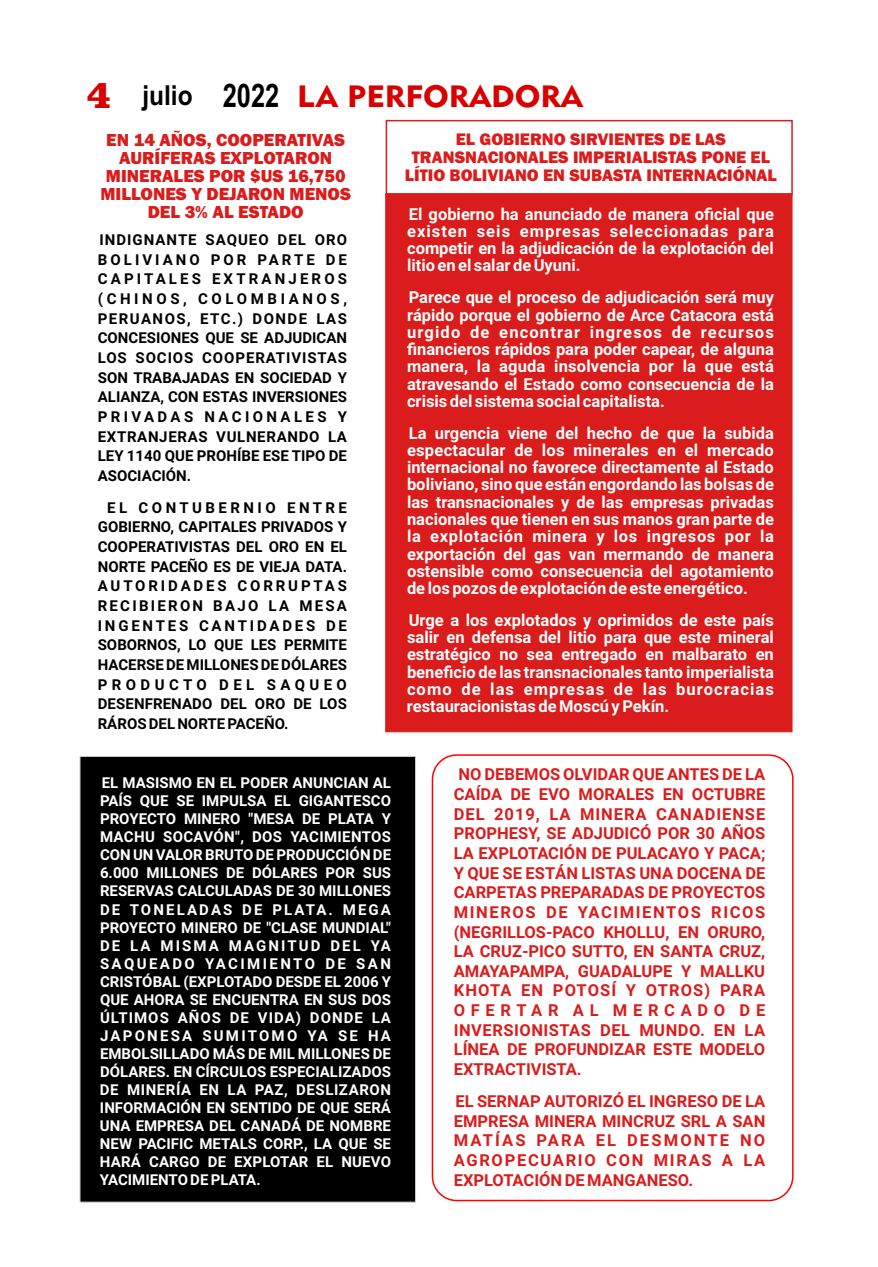
<style>
.page{position:relative;width:878px;height:1267px;background:#fff}
.page>*{position:absolute;margin:0;border:0;box-sizing:border-box;transform-origin:0 0}
.t1{font:30.45px "Geometric 415 BT Black A";color:#d90000;scale:1.06 1}
.t2{font:800 18px/18px "Franklin Gothic";color:#db1c1c;text-align:center}
.t3{font:800 17.25px/18px "Franklin Gothic";color:#db1c1c;text-align:center}
.t4{font:700 16.5px/17.2px "Roboto";color:#fff;text-align:justify}
.t5{font:700 16.5px/19.6px "Roboto";color:#db1c1c;text-align:justify}
.t6{font:700 15px/18px "Roboto";color:#fff;text-align:justify}
.t7{font:700 15px/19.6px "Roboto";color:#000;text-align:justify}
.s1{font-family:"Clarendon BT";font-weight:900;font-size:40.95px}
.s2{font-family:"Arial";font-weight:700;font-size:27.6px;color:#000}
.s3{font-family:"Arial";font-weight:700;font-size:32.4px;color:#000}
</style>
<div class="page">
<div style="left:386px;top:120px;width:406px;height:75px;border:2px solid #db1c1c"></div>
<div style="left:79px;top:756px;width:337px;height:446px;background:#000"></div>
<div style="left:385px;top:193px;width:408px;height:539px;background:#db1c1c"></div>
<div style="left:432px;top:754px;width:361px;height:446px;border:2px solid #f00;border-radius:24px"></div>
<h1 class="t1" style="left:87px;top:84px;width:469px"><span class="s1">4</span> <span class="s2">julio</span> <span class="s3">2022</span> LA PERFORADORA</h1>
<p class="t2" style="left:100px;top:132px;width:252px">EN 14 AÑOS, COOPERATIVAS<br>AURÍFERAS EXPLOTARON<br>MINERALES POR $US 16,750<br>MILLONES Y DEJARON MENOS<br>DEL 3% AL ESTADO</p>
<p class="t7" style="left:98px;top:231px;width:251px">INDIGNANTE SAQUEO DEL ORO BOLIVIANO POR PARTE DE CAPITALES EXTRANJEROS (CHINOS, COLOMBIANOS, PERUANOS, ETC.) DONDE LAS CONCESIONES QUE SE ADJUDICAN LOS SOCIOS COOPERATIVISTAS SON TRABAJADAS EN SOCIEDAD Y ALIANZA, CON ESTAS INVERSIONES PRIVADAS NACIONALES Y EXTRANJERAS VULNERANDO LA LEY 1140 QUE PROHÍBE ESE TIPO DE ASOCIACIÓN.</p>
<p class="t7" style="left:98px;top:499px;width:251px;text-indent:10px">EL CONTUBERNIO ENTRE GOBIERNO, CAPITALES PRIVADOS Y COOPERATIVISTAS DEL ORO EN EL NORTE PACEÑO ES DE VIEJA DATA.<br>AUTORIDADES CORRUPTAS RECIBIERON BAJO LA MESA INGENTES CANTIDADES DE SOBORNOS, LO QUE LES PERMITE HACERSE DE MILLONES DE DÓLARES PRODUCTO DEL SAQUEO DESENFRENADO DEL ORO DE LOS RÁROS DEL NORTE PACEÑO.</p>
<p class="t3" style="left:405px;top:131px;width:373px">EL GOBIERNO SIRVIENTES DE LAS<br>TRANSNACIONALES IMPERIALISTAS PONE EL<br>LÍTIO BOLIVIANO EN SUBASTA INTERNACIÓNAL</p>
<p class="t4" style="left:407px;top:207px;width:368px">El gobierno ha anunciado de manera oficial que existen seis empresas seleccionadas para competir en la adjudicación de la explotación del litio en el salar de Uyuni.</p>
<p class="t4" style="left:407px;top:290px;width:368px">Parece que el proceso de adjudicación será muy rápido porque el gobierno de Arce Catacora está urgido de encontrar ingresos de recursos financieros rápidos para poder capear, de alguna manera, la aguda insolvencia por la que está atravesando el Estado como consecuencia de la crisis del sistema social capitalista.</p>
<p class="t4" style="left:407px;top:426px;width:368px">La urgencia viene del hecho de que la subida espectacular de los minerales en el mercado internacional no favorece directamente al Estado boliviano, sino que están engordando las bolsas de las transnacionales y de las empresas privadas nacionales que tienen en sus manos gran parte de la explotación minera y los ingresos por la exportación del gas van mermando de manera ostensible como consecuencia del agotamiento de los pozos de explotación de este energético.</p>
<p class="t4" style="left:407px;top:613px;width:368px">Urge a los explotados y oprimidos de este país salir en defensa del litio para que este mineral estratégico no sea entregado en malbarato en beneficio de las transnacionales tanto imperialista como de las empresas de las burocracias restauracionistas de Moscú y Pekín.</p>
<p class="t6" style="left:100px;top:775px;width:293px">EL MASISMO EN EL PODER ANUNCIAN AL PAÍS QUE SE IMPULSA EL GIGANTESCO PROYECTO MINERO "MESA DE PLATA Y MACHU SOCAVÓN", DOS YACIMIENTOS CON UN VALOR BRUTO DE PRODUCCIÓN DE 6.000 MILLONES DE DÓLARES POR SUS RESERVAS CALCULADAS DE 30 MILLONES DE TONELADAS DE PLATA. MEGA PROYECTO MINERO DE "CLASE MUNDIAL" DE LA MISMA MAGNITUD DEL YA SAQUEADO YACIMIENTO DE SAN CRISTÓBAL (EXPLOTADO DESDE EL 2006 Y QUE AHORA SE ENCUENTRA EN SUS DOS ÚLTIMOS AÑOS DE VIDA) DONDE LA JAPONESA SUMITOMO YA SE HA EMBOLSILLADO MÁS DE MIL MILLONES DE DÓLARES. EN CÍRCULOS ESPECIALIZADOS DE MINERÍA EN LA PAZ, DESLIZARON INFORMACIÓN EN SENTIDO DE QUE SERÁ UNA EMPRESA DEL CANADÁ DE NOMBRE NEW PACIFIC METALS CORP., LA QUE SE HARÁ CARGO DE EXPLOTAR EL NUEVO YACIMIENTO DE PLATA.</p>
<p class="t5" style="left:454px;top:766px;width:313px">NO DEBEMOS OLVIDAR QUE ANTES DE LA CAÍDA DE EVO MORALES EN OCTUBRE DEL 2019, LA MINERA CANADIENSE PROPHESY, SE ADJUDICÓ POR 30 AÑOS LA EXPLOTACIÓN DE PULACAYO Y PACA; Y QUE SE ESTÁN LISTAS UNA DOCENA DE CARPETAS PREPARADAS DE PROYECTOS MINEROS DE YACIMIENTOS RICOS (NEGRILLOS-PACO KHOLLU, EN ORURO, LA CRUZ-PICO SUTTO, EN SANTA CRUZ, AMAYAPAMPA, GUADALUPE Y MALLKU KHOTA EN POTOSÍ Y OTROS) PARA OFERTAR AL MERCADO DE INVERSIONISTAS DEL MUNDO. EN LA LÍNEA DE PROFUNDIZAR ESTE MODELO EXTRACTIVISTA.</p>
<p class="t5" style="left:454px;top:1092px;width:313px">EL SERNAP AUTORIZÓ EL INGRESO DE LA EMPRESA MINERA MINCRUZ SRL A SAN MATÍAS PARA EL DESMONTE NO AGROPECUARIO CON MIRAS A LA EXPLOTACIÓN DE MANGANESO.</p>
</div>
